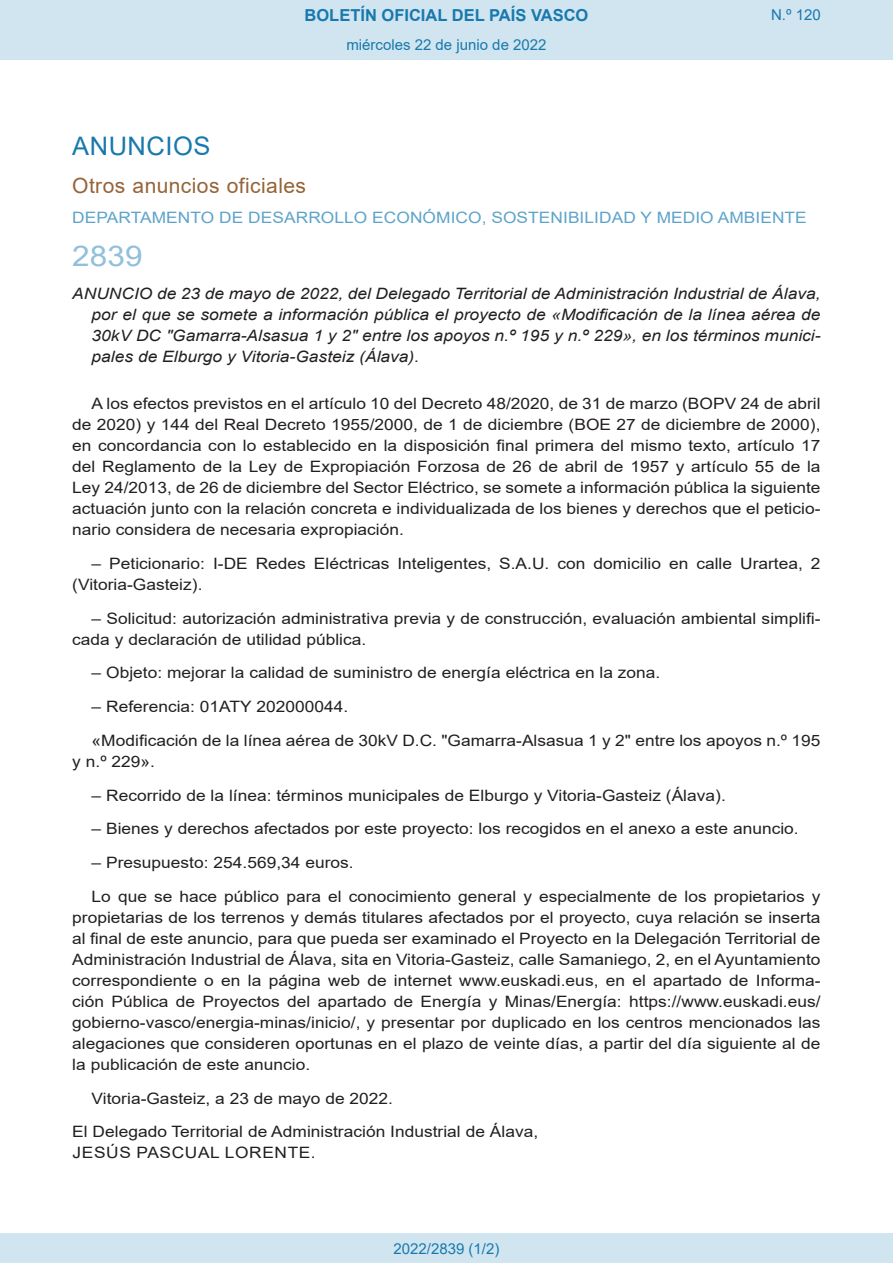
<style>
.page{position:relative;width:893px;height:1263px;background:#fff}
.page>*{position:absolute;margin:0;border:0;box-sizing:border-box;transform-origin:0 0}
.BOPVOrden{font:28.5px "Arial";color:#90c0db;scale:1.11 1}
.BOPVSeccion{font:25.5px "Arial";letter-spacing:.02em;color:#1879ad}
.BOPVSubseccion{font:21px "Arial";letter-spacing:.02em;color:#956338}
.t1{font:700 16.5px "Arial";color:#1879ad}
.BOPVDetalle{font:15.6px/21px "Arial";color:#231f20;scale:1.11 1}
.BOPVTitulo{font:italic 15.6px/21px "Arial";color:#231f20;text-align:justify;scale:1.11 1}
.BOPVOrganismo{font:15.6px "Arial";letter-spacing:.005em;color:#5ea4ca;scale:1.11 1}
.BOPVFirmaPuesto{font:15.6px "Arial";color:#231f20;scale:1.11 1}
.BOPVFirmaLugFec{font:15.6px "Arial";color:#231f20;scale:1.11 1}
.BOPVFirmaNombre{font:15.6px "Arial";letter-spacing:.035em;color:#231f20;scale:1.11 1}
.Paginacion_Centro{font:15px "Arial";color:#1879ad}
</style>
<div class="page">
<div style="left:0;top:0;width:893px;height:60px;background:#d0e5f0"></div>
<div style="left:0;top:1233px;width:893px;height:30px;background:#d0e5f0"></div>
<p class="t1" style="left:305px;top:3px;width:285px">BOLETÍN OFICIAL DEL PAÍS VASCO</p>
<p class="Paginacion_Centro" style="left:346px;top:35px;width:202px">miércoles 22 de junio de 2022</p>
<p class="Paginacion_Centro" style="left:771px;top:5px;width:51px">N.º 120</p>
<p class="BOPVSeccion" style="left:72px;top:128px;width:140px">ANUNCIOS</p>
<p class="BOPVSubseccion" style="left:72px;top:171px;width:235px">Otros anuncios oficiales</p>
<p class="BOPVOrganismo" style="left:72px;top:207px;width:663px">DEPARTAMENTO DE DESARROLLO ECONÓMICO, SOSTENIBILIDAD Y MEDIO AMBIENTE</p>
<p class="BOPVOrden" style="left:72px;top:236px;width:65px">2839</p>
<p class="BOPVTitulo" style="left:92px;top:284px;width:658px;text-indent:-19px">ANUNCIO de 23 de mayo de 2022, del Delegado Territorial de Administración Industrial de Álava, por el que se somete a información pública el proyecto de «Modificación de la línea aérea de 30kV DC "Gamarra-Alsasua 1 y 2" entre los apoyos n.º 195 y n.º 229», en los términos munici&shy;pales de Elburgo y Vitoria-Gasteiz (Álava).</p>
<p class="BOPVDetalle" style="left:72px;top:393px;width:676px;text-align:justify;text-indent:19px">A los efectos previstos en el artículo 10 del Decreto 48/2020, de 31 de marzo (BOPV 24 de abril de 2020) y 144 del Real Decreto 1955/2000, de 1 de diciembre (BOE 27 de diciembre de 2000), en concordancia con lo establecido en la disposición final primera del mismo texto, artículo 17 del Reglamento de la Ley de Expropiación Forzosa de 26 de abril de 1957 y artículo 55 de la Ley 24/2013, de 26 de diciembre del Sector Eléctrico, se somete a información pública la siguiente actuación junto con la relación concreta e individualizada de los bienes y derechos que el peticio&shy;nario considera de necesaria expropiación.</p>
<p class="BOPVDetalle" style="left:72px;top:553px;width:676px;text-indent:19px">– Peticionario: I-DE Redes Eléctricas Inteligentes, S.A.U. con domicilio en calle Urartea, 2 (Vitoria-Gasteiz).</p>
<p class="BOPVDetalle" style="left:72px;top:607px;width:676px;text-indent:19px">– Solicitud: autorización administrativa previa y de construcción, evaluación ambiental simplifi&shy;cada y declaración de utilidad pública.</p>
<p class="BOPVDetalle" style="left:92px;top:662px;width:514px">– Objeto: mejorar la calidad de suministro de energía eléctrica en la zona.</p>
<p class="BOPVDetalle" style="left:92px;top:696px;width:233px">– Referencia: 01ATY 202000044.</p>
<p class="BOPVDetalle" style="left:72px;top:730px;width:676px;text-indent:19px">«Modificación de la línea aérea de 30kV D.C. "Gamarra-Alsasua 1 y 2" entre los apoyos n.º 195 y n.º 229».</p>
<p class="BOPVDetalle" style="left:92px;top:784px;width:573px">– Recorrido de la línea: términos municipales de Elburgo y Vitoria-Gasteiz (Álava).</p>
<p class="BOPVDetalle" style="left:92px;top:818px;width:638px">– Bienes y derechos afectados por este proyecto: los recogidos en el anexo a este anuncio.</p>
<p class="BOPVDetalle" style="left:92px;top:852px;width:238px">– Presupuesto: 254.569,34 euros.</p>
<p class="BOPVDetalle" style="left:72px;top:886px;width:676px;text-align:justify;text-indent:19px">Lo que se hace público para el conocimiento general y especialmente de los propietarios y propietarias de los terrenos y demás titulares afectados por el proyecto, cuya relación se inserta al final de este anuncio, para que pueda ser examinado el Proyecto en la Delegación Territorial de Administración Industrial de Álava, sita en Vitoria-Gasteiz, calle Samaniego, 2, en el Ayuntamiento correspondiente o en la página web de internet www.euskadi.eus, en el apartado de Informa&shy;ción Pública de Proyectos del apartado de Energía y Minas/Energía: https://www.euskadi.eus/ gobierno-vasco/energia-minas/inicio/, y presentar por duplicado en los centros mencionados las alegaciones que consideren oportunas en el plazo de veinte días, a partir del día siguiente al de la publicación de este anuncio.</p>
<p class="BOPVFirmaLugFec" style="left:92px;top:1087px;width:273px">Vitoria-Gasteiz, a 23 de mayo de 2022.</p>
<p class="BOPVFirmaPuesto" style="left:72px;top:1121px;width:421px">El Delegado Territorial de Administración Industrial de Álava,</p>
<p class="BOPVFirmaNombre" style="left:73px;top:1142px;width:220px">JESÚS PASCUAL LORENTE.</p>
<p class="Paginacion_Centro" style="left:393px;top:1238px;width:107px">2022/2839 (1/2)</p>
</div>
